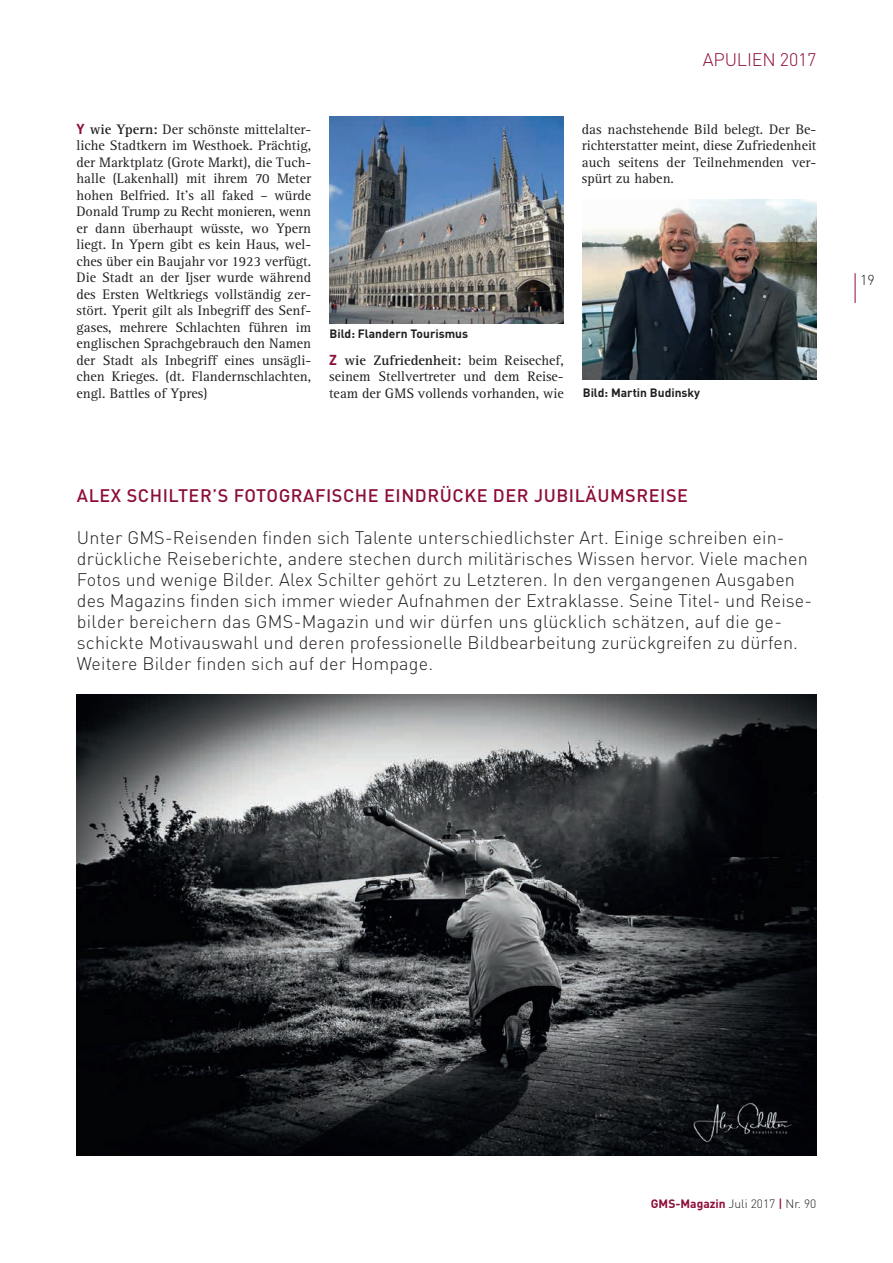
<style>
.page{position:relative;width:893px;height:1263px;background:#fff}
.page>*{position:absolute;margin:0;border:0;box-sizing:border-box;transform-origin:0 0}
.t1{font:300 18px/21px "DIN";letter-spacing:.01em;color:#231f20}
.t2{font:500 18px "DIN";letter-spacing:.03em;color:#8d0d3a}
.t3{font:300 18px "DIN";letter-spacing:-.01em;color:#8d0d3a}
.t4{font:14.25px/16.5px "Rotis Serif";color:#231f20;text-align:justify}
.t5{font:300 14.25px "DIN";color:#231f20}
.t6{font:700 12px "DIN";color:#231f20}
.t7{font:300 12px "DIN";color:#231f20}
.s1{font-family:"DIN";font-weight:700;color:#8d0d3a}
.s2{font-weight:700}
.s3{font-weight:700;color:#8d0d3a}
.s4{font-weight:500;color:#8d0d3a}
</style>
<div class="page">
<hr style="left:855px;top:273px;width:1px;height:30px;background:#8d0d3a">
<img style="left:77px;top:695px;width:739px;height:461px">
<img style="left:330px;top:117px;width:234px;height:206px">
<img style="left:583px;top:200px;width:233px;height:179px">
<p class="t3" style="left:703px;top:48px;width:115px">APULIEN 2017</p>
<p class="t4" style="left:77px;top:121px;width:236px"><span class="s1">Y</span> <span class="s2">wie Ypern:</span> Der schönste mittelalter&shy;liche Stadtkern im Westhoek. Prächtig, der Marktplatz (Grote Markt), die Tuch&shy;halle (Lakenhall) mit ihrem 70 Meter hohen Belfried. It's all faked – würde Donald Trump zu Recht monieren, wenn er dann überhaupt wüsste, wo Ypern liegt. In Ypern gibt es kein Haus, wel&shy;ches über ein Baujahr vor 1923 verfügt.<br>Die Stadt an der Ijser wurde während des Ersten Weltkriegs vollständig zer&shy;stört. Yperit gilt als Inbegriff des Senf&shy;gases, mehrere Schlachten führen im englischen Sprachgebrauch den Namen der Stadt als Inbegriff eines unsägli&shy;chen Krieges. (dt. Flandernschlachten, engl. Battles of Ypres)</p>
<p class="t6" style="left:330px;top:326px;width:140px">Bild: Flandern Tourismus</p>
<p class="t4" style="left:329px;top:352px;width:236px"><span class="s1">Z</span> <span class="s2">wie Zufriedenheit:</span> beim Reisechef, seinem Stellvertreter und dem Reise&shy;team der GMS vollends vorhanden, wie</p>
<p class="t4" style="left:582px;top:121px;width:236px">das nachstehende Bild belegt. Der Be&shy;richterstatter meint, diese Zufriedenheit auch seitens der Teilnehmenden ver&shy;spürt zu haben.</p>
<p class="t6" style="left:583px;top:385px;width:119px">Bild: Martin Budinsky</p>
<p class="t2" style="left:77px;top:484px;width:613px">ALEX SCHILTER’S FOTOGRAFISCHE EINDRÜCKE DER JUBILÄUMSREISE</p>
<p class="t1" style="left:77px;top:527px;width:734px">Unter GMS-Reisenden finden sich Talente unterschiedlichster Art. Einige schreiben ein&shy;drückliche Reiseberichte, andere stechen durch militärisches Wissen hervor. Viele machen Fotos und wenige Bilder. Alex Schilter gehört zu Letzteren. In den vergangenen Ausgaben des Magazins finden sich immer wieder Aufnahmen der Extraklasse. Seine Titel- und Reise&shy;bilder bereichern das GMS-Magazin und wir dürfen uns glücklich schätzen, auf die ge&shy;schickte Motivauswahl und deren professionelle Bildbearbeitung zurückgreifen zu dürfen.<br>Weitere Bilder finden sich auf der Hompage.</p>
<p class="t5" style="left:860px;top:271px;width:16px">19</p>
<p class="t7" style="left:651px;top:1197px;width:167px"><span class="s3">GMS-Magazin</span> Juli 2017 <span class="s4">|</span> Nr. 90</p>
</div>
